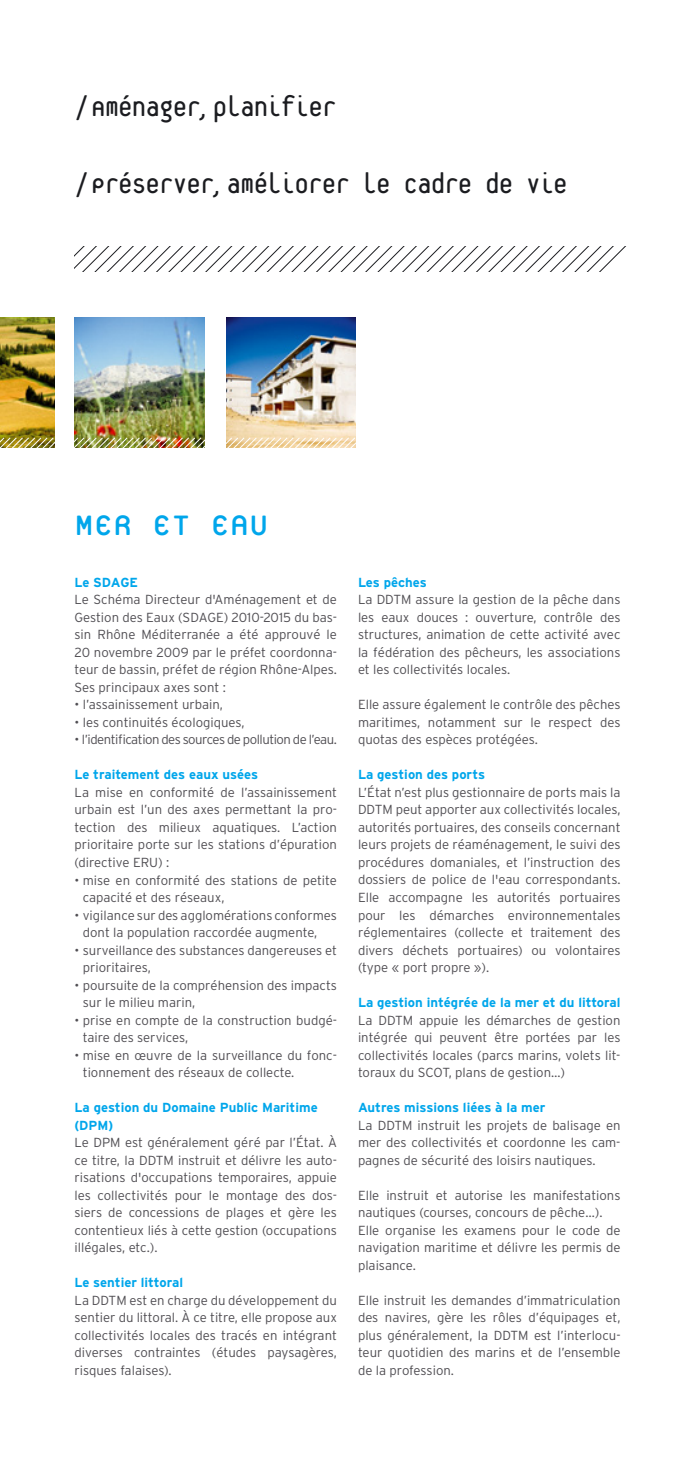
<style>
.page{position:relative;width:695px;height:1474px;background:#fff}
.page>*{position:absolute;margin:0;border:0;box-sizing:border-box;transform-origin:0 0}
.t1{font:42px "Platelet";color:#00a6eb}
.t2{font:31.5px "Platelet";letter-spacing:-.03em;color:#1b1c20}
.t3{font:300 13.12px/17.5px "Interstate";color:#504e53;text-align:justify}
.t4{font:700 13.12px/17.5px "Interstate";color:#00a6eb}
.t5{font:300 13.12px "Interstate";letter-spacing:-.035em;color:#504e53}
</style>
<div class="page">
<svg style="left:74px;top:247px;width:551px;height:25px"></svg>
<img style="left:74px;top:317px;width:130px;height:121px">
<img style="left:0;top:317px;width:55px;height:121px">
<img style="left:226px;top:317px;width:130px;height:121px">
<img style="left:0;top:438px;width:356px;height:9px">
<h2 class="t2" style="left:74px;top:94px;width:263px">/ Aménager, planif ier</h2>
<h2 class="t2" style="left:74px;top:171px;width:495px">/ Préserver, améliorer le cadre de vie</h2>
<h1 class="t1" style="left:74px;top:505px;width:196px">MER ET EAU</h1>
<p class="t4" style="left:74px;top:574px;width:65px">Le SDAGE</p>
<p class="t3" style="left:74px;top:592px;width:264px">Le Schéma Directeur d'Aménagement et de Gestion des Eaux (SDAGE) 2010-2015 du bas&shy;sin Rhône Méditerranée a été approuvé le 20 novembre 2009 par le préfet coordonna&shy;teur de bassin, préfet de région Rhône-Alpes.<br>Ses principaux axes sont :</p>
<p class="t3" style="left:74px;top:697px;width:150px">• l’assainissement urbain,</p>
<p class="t3" style="left:74px;top:714px;width:172px">• les continuités écologiques,</p>
<p class="t5" style="left:74px;top:734px;width:264px">• l’identification des sources de pollution de l’eau.</p>
<p class="t4" style="left:74px;top:767px;width:185px">Le traitement des eaux usées</p>
<p class="t3" style="left:74px;top:784px;width:264px">La mise en conformité de l’assainissement urbain est l’un des axes permettant la pro&shy;tection des milieux aquatiques. L’action prioritaire porte sur les stations d’épuration (directive ERU) :</p>
<p class="t3" style="left:83px;top:872px;width:256px;text-indent:-8px">• mise en conformité des stations de petite capacité et des réseaux,</p>
<p class="t3" style="left:83px;top:907px;width:256px;text-indent:-8px">• vigilance sur des agglomérations conformes dont la population raccordée augmente,</p>
<p class="t3" style="left:83px;top:942px;width:256px;text-indent:-8px">• surveillance des substances dangereuses et prioritaires,</p>
<p class="t3" style="left:83px;top:977px;width:256px;text-indent:-8px">• poursuite de la compréhension des impacts sur le milieu marin,</p>
<p class="t3" style="left:83px;top:1012px;width:256px;text-indent:-8px">• prise en compte de la construction budgé&shy;taire des services,</p>
<p class="t3" style="left:83px;top:1047px;width:256px;text-indent:-8px">• mise en œuvre de la surveillance du fonc&shy;tionnement des réseaux de collecte.</p>
<p class="t4" style="left:74px;top:1099px;width:245px">La gestion du Domaine Public Maritime (DPM)</p>
<p class="t3" style="left:74px;top:1134px;width:264px">Le DPM est généralement géré par l’État. À ce titre, la DDTM instruit et délivre les auto&shy;risations d'occupations temporaires, appuie les collectivités pour le montage des dos&shy;siers de concessions de plages et gère les contentieux liés à cette gestion (occupations illégales, etc.).</p>
<p class="t4" style="left:74px;top:1274px;width:110px">Le sentier littoral</p>
<p class="t3" style="left:74px;top:1292px;width:264px">La DDTM est en charge du développement du sentier du littoral. À ce titre, elle propose aux collectivités locales des tracés en intégrant diverses contraintes (études paysagères, risques falaises).</p>
<p class="t4" style="left:358px;top:574px;width:70px">Les pêches</p>
<p class="t3" style="left:358px;top:592px;width:264px">La DDTM assure la gestion de la pêche dans les eaux douces : ouverture, contrôle des structures, animation de cette activité avec la fédération des pêcheurs, les associations et les collectivités locales.</p>
<p class="t3" style="left:358px;top:697px;width:264px">Elle assure également le contrôle des pêches maritimes, notamment sur le respect des quotas des espèces protégées.</p>
<p class="t4" style="left:358px;top:767px;width:129px">La gestion des ports</p>
<p class="t3" style="left:358px;top:784px;width:264px">L’État n’est plus gestionnaire de ports mais la DDTM peut apporter aux collectivités locales, autorités portuaires, des conseils concernant leurs projets de réaménagement, le suivi des procédures domaniales, et l’instruction des dossiers de police de l'eau correspondants.<br>Elle accompagne les autorités portuaires pour les démarches environnementales réglementaires (collecte et traitement des divers déchets portuaires) ou volontaires (type « port propre »).</p>
<p class="t4" style="left:358px;top:994px;width:264px">La gestion intégrée de la mer et du littoral</p>
<p class="t3" style="left:358px;top:1012px;width:264px">La DDTM appuie les démarches de gestion intégrée qui peuvent être portées par les collectivités locales (parcs marins, volets lit&shy;toraux du SCOT, plans de gestion…)</p>
<p class="t4" style="left:358px;top:1099px;width:189px">Autres missions liées à la mer</p>
<p class="t3" style="left:358px;top:1117px;width:264px">La DDTM instruit les projets de balisage en mer des collectivités et coordonne les cam&shy;pagnes de sécurité des loisirs nautiques.</p>
<p class="t3" style="left:358px;top:1187px;width:264px;text-align:left">Elle instruit et autorise les manifestations nautiques (courses, concours de pêche…).<br>Elle organise les examens pour le code de navigation maritime et délivre les permis de plaisance.</p>
<p class="t3" style="left:358px;top:1292px;width:264px">Elle instruit les demandes d’immatriculation des navires, gère les rôles d’équipages et, plus généralement, la DDTM est l’interlocu&shy;teur quotidien des marins et de l’ensemble de la profession.</p>
</div>
